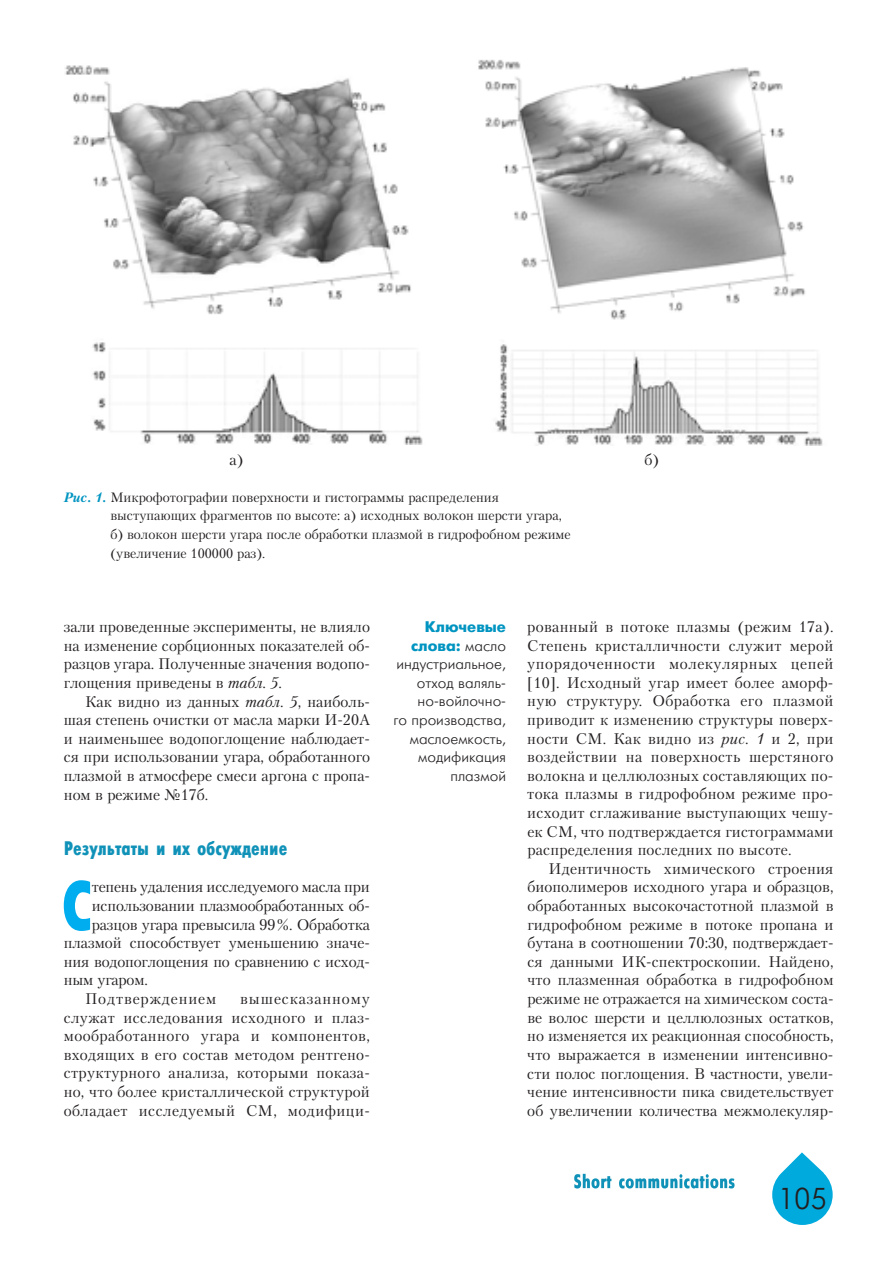
<style>
.page{position:relative;width:893px;height:1263px;background:#fff}
.page>*{position:absolute;margin:0;border:0;box-sizing:border-box;transform-origin:0 0}
.t1{font:68.55px "Futuris X Cond C";color:#00aeef}
.t2{font:30px "Futuris Cyrillic";color:#231f20}
.t3{font:19.5px "Futuris X Cond C";color:#1092b8}
.t4{font:15.3px/18.6px "Petersburg C";color:#231f20;text-align:justify}
.t5{font:15.3px/18.6px "Futuris C";color:#231f20;text-align:right}
.t6{font:15.3px "Petersburg C";letter-spacing:.06em;color:#231f20}
.t7{font:13.5px/18.6px "Petersburg C";color:#231f20}
.s1{font-weight:700;font-style:italic;color:#0094c1}
.s2{font-style:italic}
.s3{font-weight:700;color:#0094c1}
</style>
<div class="page">
<svg style="left:574px;top:1174px;width:160px;height:14px"></svg>
<svg style="left:772px;top:1152px;width:61px;height:73px"></svg>
<img style="left:65px;top:65px;width:346px;height:250px">
<img style="left:92px;top:342px;width:331px;height:102px">
<img style="left:478px;top:59px;width:327px;height:261px">
<img style="left:495px;top:344px;width:328px;height:102px">
<p class="t4" style="left:230px;top:450px;width:15px">а)</p>
<p class="t4" style="left:644px;top:450px;width:16px">б)</p>
<p class="t7" style="left:110px;top:488px;width:462px;text-indent:-47px"><span class="s1">Рис. 1.</span> Микрофотографии поверхности и гистограммы распределения выступающих фрагментов по высоте: а) исходных волокон шерсти угара, б) волокон шерсти угара после обработки плазмой в гидрофобном режиме (увеличение 100000 раз).</p>
<p class="t4" style="left:64px;top:617px;width:308px">зали проведенные эксперименты, не влияло на изменение сорбционных показателей об&shy;разцов угара. Полученные значения водопо&shy;глощения приведены в <span class="s2">табл. 5</span>.</p>
<p class="t4" style="left:64px;top:692px;width:308px;text-indent:21px">Как видно из данных <span class="s2">табл. 5</span>, наиболь&shy;шая степень очистки от масла марки И-20А и наименьшее водопоглощение наблюдает&shy;ся при использовании угара, обработанного плазмой в атмосфере смеси аргона с пропа&shy;ном в режиме №17б.</p>
<p class="t3" style="left:64px;top:838px;width:225px">Результаты и их обсуждение</p>
<h1 class="t1" style="left:62px;top:868px;width:32px">С</h1>
<p class="t4" style="left:92px;top:877px;width:279px">тепень удаления исследуемого масла при</p>
<p class="t4" style="left:92px;top:896px;width:280px">использовании плазмообработанных об-</p>
<p class="t4" style="left:92px;top:915px;width:280px">разцов угара превысила 99%. Обработка</p>
<p class="t4" style="left:64px;top:933px;width:308px">плазмой способствует уменьшению значе-</p>
<p class="t4" style="left:64px;top:952px;width:308px">ния водопоглощения по сравнению с исход-</p>
<p class="t4" style="left:64px;top:970px;width:86px">ным угаром.</p>
<p class="t6" style="left:85px;top:989px;width:133px">Подтверждением</p>
<p class="t4" style="left:64px;top:989px;width:308px;text-indent:177px">вышесказанному служат исследования исходного и плаз&shy;мообработанного угара и компонентов, входящих в его состав методом рентгено&shy;структурного анализа, которыми показа&shy;но, что более кристаллической структурой обладает исследуемый СМ, модифици-</p>
<p class="t5" style="left:393px;top:618px;width:114px"><span class="s3">Ключевые слова:</span> масло индустриальное, отход валяль&shy;но-войлочно-<br>го производства, маслоемкость, модификация плазмой</p>
<p class="t4" style="left:527px;top:617px;width:308px">рованный в потоке плазмы (режим 17а).<br>Степень кристалличности служит мерой упорядоченности молекулярных цепей [10]. Исходный угар имеет более аморф&shy;ную структуру. Обработка его плазмой приводит к изменению структуры поверх&shy;ности СМ. Как видно из <span class="s2">рис. 1</span> и 2, при воздействии на поверхность шерстяного волокна и целлюлозных составляющих по&shy;тока плазмы в гидрофобном режиме про&shy;исходит сглаживание выступающих чешу&shy;ек СМ, что подтверждается гистограммами распределения последних по высоте.</p>
<p class="t4" style="left:527px;top:859px;width:308px;text-indent:21px">Идентичность химического строения биополимеров исходного угара и образцов, обработанных высокочастотной плазмой в гидрофобном режиме в потоке пропана и бутана в соотношении 70:30, подтверждает&shy;ся данными ИК-спектроскопии. Найдено, что плазменная обработка в гидрофобном режиме не отражается на химическом соста&shy;ве волос шерсти и целлюлозных остатков, но изменяется их реакционная способность, что выражается в изменении интенсивно&shy;сти полос поглощения. В частности, увели&shy;чение интенсивности пика свидетельствует об увеличении количества межмолекуляр-</p>
<h2 class="t2" style="left:778px;top:1183px;width:51px">105</h2>
</div>
